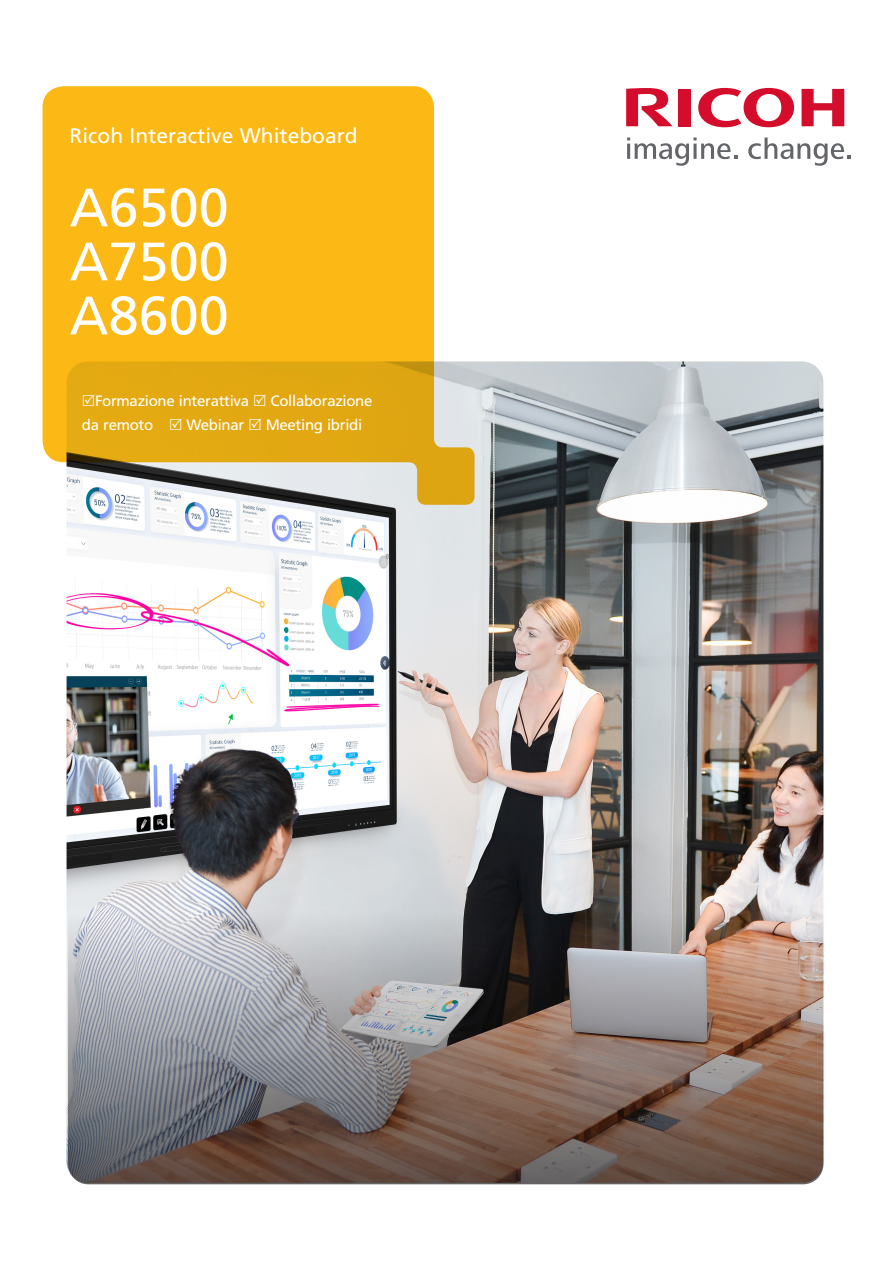
<style>
.page{position:relative;width:893px;height:1263px;background:#fff}
.page>*{position:absolute;margin:0;border:0;box-sizing:border-box;transform-origin:0 0}
.t1{font:54px "Frutiger LT Std";color:#fff}
.t2{font:21px "Frutiger LT Std";color:#fff}
.t3{font:15px "Frutiger LT Std";letter-spacing:-.02em;color:#fff}
</style>
<div class="page">
<img style="left:67px;top:361px;width:756px;height:808px">
<img style="left:68px;top:904px;width:755px;height:280px">
<svg style="left:43px;top:86px;width:432px;height:419px;background:#f0ba34"></svg>
<svg style="left:698px;top:88px;width:96px;height:39px"></svg>
<svg style="left:802px;top:89px;width:42px;height:37px"></svg>
<div style="left:678px;top:89px;width:13px;height:37px;background:#d30d2b"></div>
<svg style="left:626px;top:88px;width:46px;height:38px"></svg>
<svg style="left:627px;top:137px;width:111px;height:29px"></svg>
<svg style="left:748px;top:137px;width:103px;height:29px"></svg>
<svg style="left:70px;top:395px;width:25px;height:12px"></svg>
<svg style="left:254px;top:395px;width:12px;height:11px"></svg>
<svg style="left:170px;top:419px;width:12px;height:11px"></svg>
<svg style="left:250px;top:419px;width:11px;height:11px"></svg>
<p class="t2" style="left:70px;top:123px;width:290px">Ricoh Interactive Whiteboard</p>
<p class="t1" style="left:70px;top:176px;width:161px">A6500</p>
<p class="t1" style="left:70px;top:230px;width:161px">A7500</p>
<p class="t1" style="left:70px;top:284px;width:161px">A8600</p>
<p class="t3" style="left:95px;top:392px;width:156px">Formazione interattiva</p>
<p class="t3" style="left:271px;top:392px;width:103px">Collaborazione</p>
<p class="t3" style="left:82px;top:416px;width:73px">da remoto</p>
<p class="t3" style="left:187px;top:416px;width:59px">Webinar</p>
<p class="t3" style="left:266px;top:416px;width:98px">Meeting ibridi</p>
</div>
